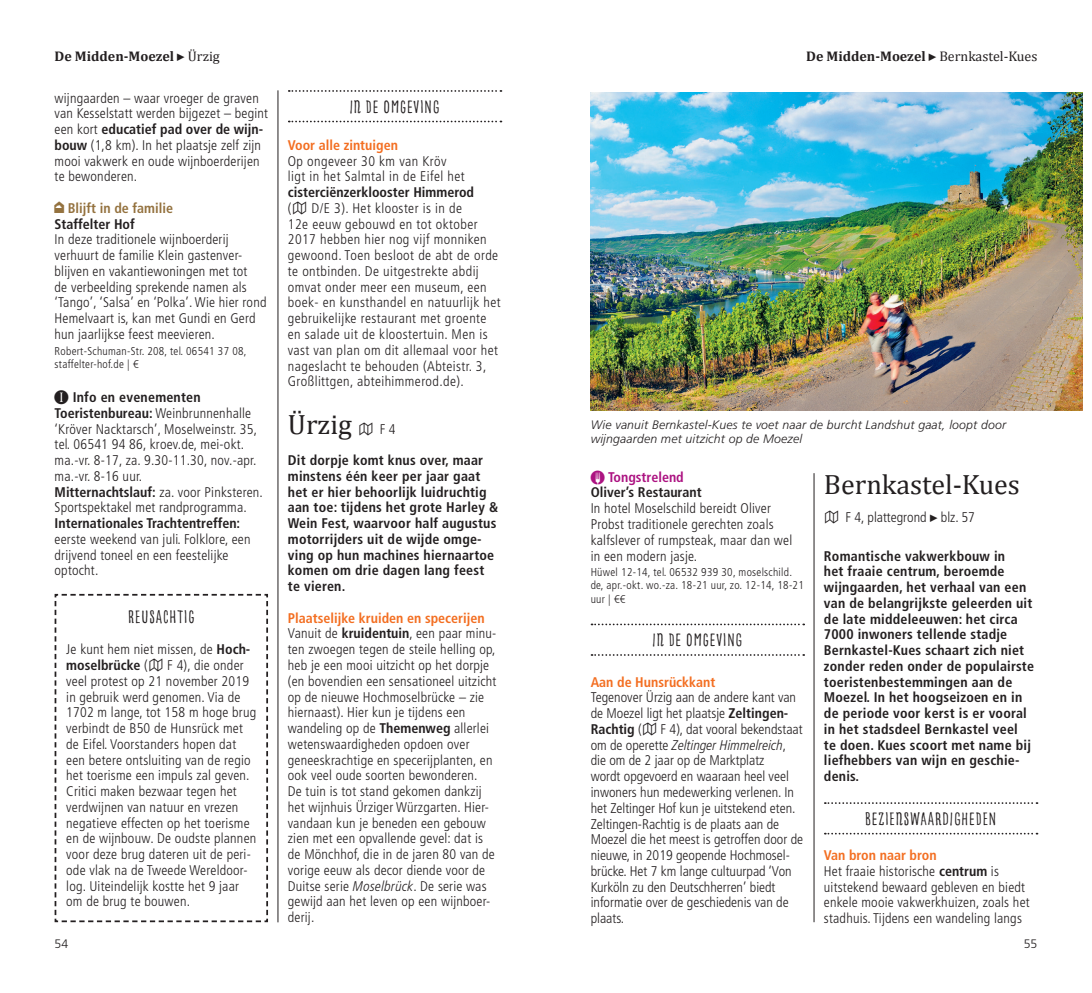
<style>
.page{position:relative;width:1092px;height:993px;background:#fff}
.page>*{position:absolute;margin:0;border:0;box-sizing:border-box;transform-origin:0 0}
.t1{font:28px "Cambria";color:#231f20}
.t2{font:19.25px "Goodlife Sans Condensed";letter-spacing:.015em;color:#231f20}
.t3{font:14px/15.8px "DM Frutiger LT Pro 47 Light Cn";letter-spacing:.015em;color:#231f20}
.t4{font:14px/15.8px "DM Frutiger LT Pro 67 Bold Cn";letter-spacing:.015em;color:#231f20}
.t5{font:14px "DM Frutiger LT Pro 67 Bold Cn";color:#f36e21}
.t6{font:700 14px "Cambria";color:#231f20}
.t7{font:14px "DM Frutiger LT Pro 48 Light Cn It";color:#231f20}
.t8{font:14px "DM Frutiger LT Pro 67 Bold Cn";color:#94723f}
.t9{font:14px "DM Frutiger LT Pro 67 Bold Cn";color:#ac1281}
.t10{font:italic 300 12.25px/14px "DM Frutiger LT Pro 46";letter-spacing:.015em;color:#231f20}
.t11{font:300 12.25px "DM Frutiger LT Pro 45";color:#231f20}
.t12{font:11.38px/13.1px "DM Frutiger LT Pro 47 Light Cn";letter-spacing:.025em;color:#231f20}
.s1{font-family:"DDI Ziffern Kreis";font-weight:400}
.s2{font-weight:400}
.s3{font-family:"DM Frutiger LT Pro 47 Light Cn"}
.s4{font-family:"DM Frutiger LT Pro 67 Bold Cn"}
.s5{font-family:"DM Frutiger LT Pro 47 Light Cn";font-size:14px}
.s6{font-family:"DM Frutiger LT Pro 48 Light Cn It"}
.s7{font-family:"DDI Ziffern Kreis"}
</style>
<div class="page">
<hr style="left:813px;top:473px;width:1px;height:448px;background:#231f20">
<svg style="left:591px;top:623px;width:213px;height:2px"></svg>
<svg style="left:591px;top:654px;width:213px;height:1px"></svg>
<svg style="left:824px;top:802px;width:213px;height:1px"></svg>
<svg style="left:824px;top:832px;width:213px;height:2px"></svg>
<hr style="left:277px;top:90px;width:1px;height:832px;background:#231f20">
<svg style="left:289px;top:90px;width:212px;height:2px"></svg>
<svg style="left:289px;top:121px;width:212px;height:1px"></svg>
<img style="left:590px;top:93px;width:491px;height:317px">
<svg style="left:55px;top:593px;width:213px;height:328px"></svg>
<p class="t6" style="left:55px;top:46px;width:167px">De Midden-Moezel <span class="s1">&gt;</span> <span class="s2">Ürzig</span></p>
<p class="t6" style="left:806px;top:46px;width:233px">De Midden-Moezel <span class="s1">&gt;</span> <span class="s2">Bernkastel-Kues</span></p>
<p class="t3" style="left:55px;top:90px;width:215px">wijngaarden – waar vroeger de graven van Kesselstatt werden bijgezet – begint</p>
<p class="t4" style="left:55px;top:121px;width:210px"><span class="s3">een kort</span> educatief pad over de wijn-</p>
<p class="t3" style="left:55px;top:137px;width:208px;text-align:justify"><span class="s4">bouw</span> (1,8 km). In het plaatsje zelf zijn mooi vakwerk en oude wijnboerderijen te bewonderen.</p>
<p class="t8" style="left:68px;top:200px;width:107px">Blijft in de familie</p>
<p class="t4" style="left:55px;top:216px;width:82px">Staffelter Hof</p>
<p class="t3" style="left:55px;top:232px;width:213px">In deze traditionele wijnboerderij verhuurt de familie Klein gastenver&shy;blijven en vakantiewoningen met tot<br>de verbeelding sprekende namen als ‘Tango’, ‘Salsa’ en ‘Polka’. Wie hier rond Hemelvaart is, kan met Gundi en Gerd hun jaarlijkse feest meevieren.</p>
<p class="t12" style="left:55px;top:344px;width:193px">Robert-Schuman-Str. 208, tel. 06541 37 08, staffelter-hof.de | €</p>
<p class="t4" style="left:55px;top:389px;width:198px;text-indent:18px">Info en evenementen<br>Toeristenbureau: <span class="s3">Weinbrunnenhalle</span></p>
<p class="t3" style="left:55px;top:421px;width:210px">‘Kröver Nacktarsch’, Moselweinstr. 35, tel. 06541 94 86, kroev.de, mei‑okt. ma.‑vr. 8‑17, za. 9.30‑11.30, nov.‑apr. ma.‑vr. 8‑16 uur.<br><span class="s4">Mitternachtslauf:</span> za. voor Pinksteren.<br>Sportspektakel met randprogramma.</p>
<p class="t4" style="left:55px;top:515px;width:187px">Internationales Trachtentreffen:</p>
<p class="t3" style="left:55px;top:531px;width:197px">eerste weekend van juli. Folklore, een drijvend toneel en een feestelijke optocht.</p>
<h2 class="t2" style="left:128px;top:606px;width:68px">REUSACHTIG</h2>
<p class="t3" style="left:66px;top:641px;width:185px">Je kunt hem niet missen, de <span class="s4">Hoch-</span></p>
<p class="t4" style="left:66px;top:657px;width:83px">moselbrücke <span class="s3">(</span></p>
<p class="t3" style="left:66px;top:657px;width:191px;text-indent:101px">F 4), die onder veel protest op 21 november 2019 in gebruik werd genomen. Via de<br>1702 m lange, tot 158 m hoge brug verbindt de B50 de Hunsrück met de Eifel. Voorstanders hopen dat een betere ontsluiting van de regio het toerisme een impuls zal geven.<br>Critici maken bezwaar tegen het verdwijnen van natuur en vrezen negatieve effecten op het toerisme en de wijnbouw. De oudste plannen voor deze brug dateren uit de peri&shy;ode vlak na de Tweede Wereldoor&shy;log. Uiteindelijk kostte het 9 jaar om de brug te bouwen.</p>
<h2 class="t2" style="left:349px;top:96px;width:92px">IN DE OMGEVING</h2>
<p class="t5" style="left:288px;top:137px;width:112px">Voor alle zintuigen</p>
<p class="t3" style="left:288px;top:153px;width:178px">Op ongeveer 30 km van Kröv ligt in het Salmtal in de Eifel het</p>
<p class="t4" style="left:288px;top:184px;width:188px">cisterciënzerklooster Himmerod</p>
<p class="t3" style="left:288px;top:200px;width:5px">(</p>
<p class="t3" style="left:288px;top:200px;width:214px;text-indent:24px">D/E 3). Het klooster is in de<br>12e eeuw gebouwd en tot oktober 2017 hebben hier nog vijf monniken gewoond. Toen besloot de abt de orde te ontbinden. De uitgestrekte abdij omvat onder meer een museum, een boek- en kunsthandel en natuurlijk het gebruikelijke restaurant met groente en salade uit de kloostertuin. Men is vast van plan om dit allemaal voor het nageslacht te behouden (Abteistr. 3, Großlittgen, abteihimmerod.de).</p>
<h1 class="t1" style="left:288px;top:407px;width:109px">Ürzig <span class="s5">F 4</span></h1>
<p class="t4" style="left:288px;top:452px;width:212px">Dit dorpje komt knus over, maar minstens één keer per jaar gaat het er hier behoorlijk luidruchtig aan toe: tijdens het grote Harley &amp;<br>Wein Fest, waarvoor half augustus motorrijders uit de wijde omge&shy;ving op hun machines hiernaartoe komen om drie dagen lang feest te vieren.</p>
<p class="t5" style="left:288px;top:609px;width:198px">Plaatselijke kruiden en specerijen</p>
<p class="t3" style="left:288px;top:625px;width:210px">Vanuit de <span class="s4">kruidentuin</span>, een paar minu&shy;ten zwoegen tegen de steile helling op, heb je een mooi uitzicht op het dorpje (en bovendien een sensationeel uitzicht op de nieuwe Hochmoselbrücke – zie hiernaast). Hier kun je tijdens een wandeling op de <span class="s4">Themenweg</span> allerlei wetenswaardigheden opdoen over geneeskrachtige en specerijplanten, en ook veel oude soorten bewonderen.<br>De tuin is tot stand gekomen dankzij het wijnhuis Ürziger Würzgarten. Hier&shy;vandaan kun je beneden een gebouw zien met een opvallende gevel: dat is de Mönchhof, die in de jaren 80 van de vorige eeuw als decor diende voor de Duitse serie <span class="s6">Moselbrück</span>. De serie was gewijd aan het leven op een wijnboer&shy;derij.</p>
<p class="t10" style="left:590px;top:418px;width:417px">Wie vanuit Bernkastel-Kues te voet naar de burcht Landshut gaat, loopt door wijngaarden met uitzicht op de Moezel</p>
<p class="t9" style="left:608px;top:468px;width:77px">Tongstrelend</p>
<p class="t4" style="left:590px;top:484px;width:112px">Oliver’s Restaurant</p>
<p class="t3" style="left:590px;top:500px;width:203px">In hotel Moselschild bereidt Oliver Probst traditionele gerechten zoals kalfslever of rumpsteak, maar dan wel in een modern jasje.</p>
<p class="t12" style="left:590px;top:565px;width:215px">Hüwel 12-14, tel. 06532 939 30, moselschild. de, apr.‑okt. wo.‑za. 18‑21 uur, zo. 12-14, 18-21 uur | €€</p>
<h2 class="t2" style="left:652px;top:629px;width:92px">IN DE OMGEVING</h2>
<p class="t5" style="left:590px;top:673px;width:126px">Aan de Hunsrückkant</p>
<p class="t3" style="left:590px;top:689px;width:207px">Tegenover Ürzig aan de andere kant van de Moezel ligt het plaatsje <span class="s4">Zeltingen-</span></p>
<p class="t4" style="left:590px;top:721px;width:53px">Rachtig <span class="s3">(</span></p>
<p class="t3" style="left:660px;top:721px;width:144px">F 4), dat vooral bekendstaat</p>
<p class="t7" style="left:590px;top:736px;width:197px"><span class="s3">om de operette</span> Zeltinger Himmelreich<span class="s3">,</span></p>
<p class="t3" style="left:590px;top:752px;width:214px">die om de 2 jaar op de Marktplatz<br>wordt opgevoerd en waaraan heel veel inwoners hun medewerking verlenen. In het Zeltinger Hof kun je uitstekend eten.<br>Zeltingen-Rachtig is de plaats aan de Moezel die het meest is getroffen door de nieuwe, in 2019 geopende Hochmosel&shy;brücke. Het 7 km lange cultuurpad ‘Von Kurköln zu den Deutschherren’ biedt informatie over de geschiedenis van de plaats.</p>
<h1 class="t1" style="left:823px;top:468px;width:197px">Bernkastel-Kues</h1>
<p class="t3" style="left:845px;top:509px;width:131px">F 4, plattegrond <span class="s7">&gt;</span> blz. 57</p>
<p class="t4" style="left:823px;top:547px;width:212px">Romantische vakwerkbouw in<br>het fraaie centrum, beroemde wijngaarden, het verhaal van een van de belangrijkste geleerden uit de late middeleeuwen: het circa<br>7000 inwoners tellende stadje<br>Bernkastel-Kues schaart zich niet zonder reden onder de populairste toeristenbestemmingen aan de<br>Moezel. In het hoogseizoen en in de periode voor kerst is er vooral in het stadsdeel Bernkastel veel<br>te doen. Kues scoort met name bij liefhebbers van wijn en geschie&shy;denis.</p>
<h2 class="t2" style="left:864px;top:807px;width:133px">BEZIENSWAARDIGHEDEN</h2>
<p class="t5" style="left:823px;top:846px;width:114px">Van bron naar bron</p>
<p class="t3" style="left:823px;top:862px;width:207px">Het fraaie historische <span class="s4">centrum</span> is uitstekend bewaard gebleven en biedt enkele mooie vakwerkhuizen, zoals het stadhuis. Tijdens een wandeling langs</p>
<p class="t11" style="left:55px;top:935px;width:15px">54</p>
<p class="t11" style="left:1023px;top:935px;width:15px">55</p>
</div>
